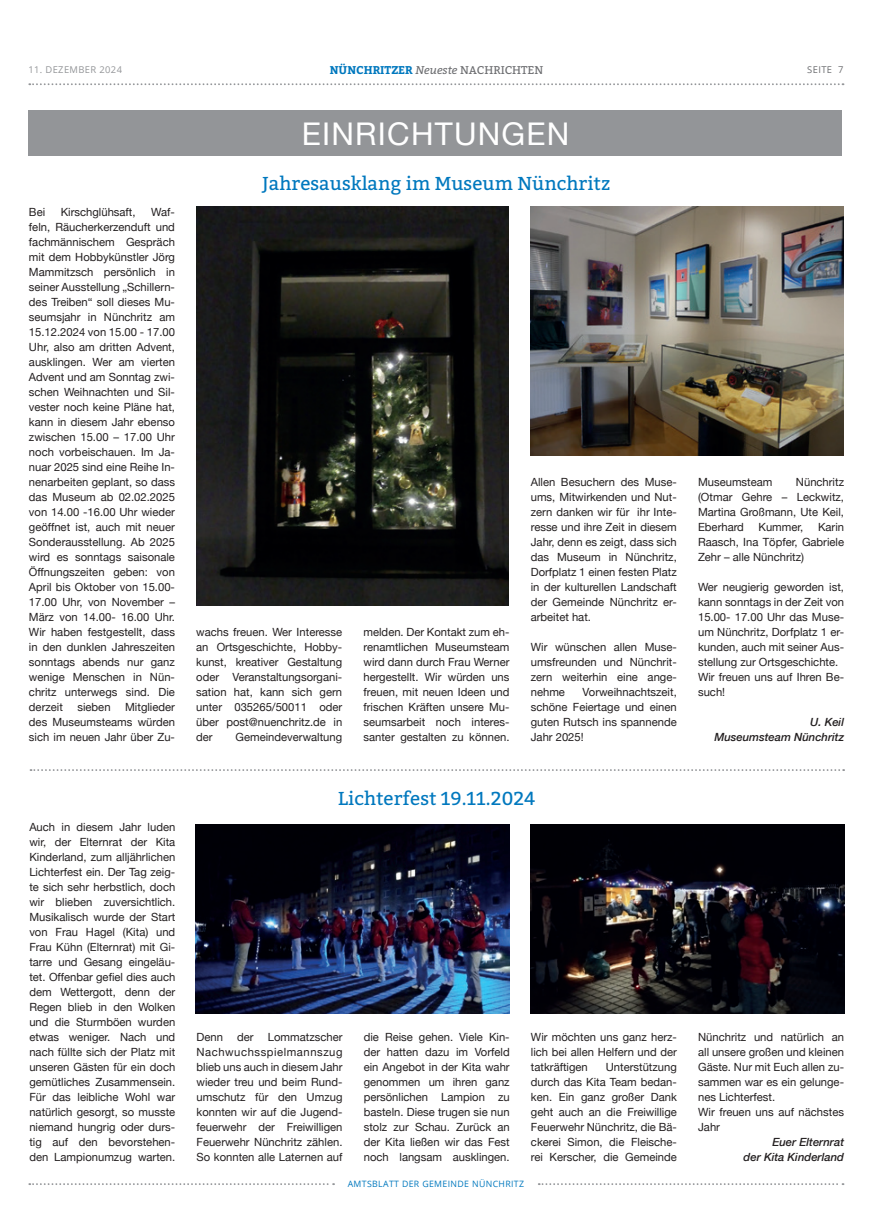
<style>
.page{position:relative;width:886px;height:1223px;background:#fff}
.page>*{position:absolute;margin:0;border:0;box-sizing:border-box;transform-origin:0 0}
.t1{font:31.25px "Helvetica Neue";letter-spacing:.04em;color:#fff}
.t2{font:18.75px "Bitter";color:#0078be}
.t3{font:11.25px/15px "Helvetica Neue";color:#231f20;text-align:justify}
.t4{font:italic 500 11.25px/15px "Helvetica Neue";color:#231f20;text-align:right}
.t5{font:700 11.25px "Bitter";color:#0078be}
.t6{font:9.38px "Open Sans";letter-spacing:.04em;color:#939598}
.t7{font:9.38px "Open Sans";letter-spacing:.04em;color:#6c6d70}
.t8{font:8.75px "Open Sans";letter-spacing:.04em;color:#0078be}
.s1{font-weight:400;font-style:italic;color:#6c6d70}
.s2{font-weight:400;color:#6c6d70}
</style>
<div class="page">
<svg style="left:29px;top:83px;width:814px;height:2px"></svg>
<svg style="left:29px;top:1183px;width:305px;height:2px"></svg>
<svg style="left:539px;top:1183px;width:304px;height:2px"></svg>
<div style="left:28px;top:111px;width:814px;height:45px;background:#939598"></div>
<svg style="left:31px;top:769px;width:813px;height:2px"></svg>
<img style="left:195px;top:824px;width:315px;height:189px">
<img style="left:530px;top:207px;width:313px;height:248px">
<img style="left:196px;top:207px;width:313px;height:399px">
<img style="left:530px;top:824px;width:314px;height:189px">
<p class="t6" style="left:28px;top:63px;width:95px">11. DEZEMBER 2024</p>
<p class="t5" style="left:330px;top:62px;width:215px">NÜNCHRITZER <span class="s1">Neueste</span> <span class="s2">NACHRICHTEN</span></p>
<p class="t7" style="left:807px;top:63px;width:38px">SEITE 7</p>
<h1 class="t1" style="left:302px;top:111px;width:269px">EINRICHTUNGEN</h1>
<p class="t3" style="left:29px;top:205px;width:148px;text-indent:122px">Waf&shy;feln, Räucherkerzenduft und fachmännischem Gespräch mit dem Hobbykünstler Jörg Mammitzsch persönlich in seiner Ausstellung „Schillern&shy;des Treiben“ soll dieses Mu&shy;seumsjahr in Nünchritz am 15.12.2024 von 15.00 - 17.00<br>Uhr, also am dritten Advent, ausklingen. Wer am vierten Advent und am Sonntag zwi&shy;schen Weihnachten und Sil&shy;vester noch keine Pläne hat, kann in diesem Jahr ebenso zwischen 15.00 – 17.00 Uhr noch vorbeischauen. Im Ja&shy;nuar 2025 sind eine Reihe In&shy;nenarbeiten geplant, so dass das Museum ab 02.02.2025 von 14.00 -16.00 Uhr wieder geöffnet ist, auch mit neuer Sonderausstellung. Ab 2025 wird es sonntags saisonale Öffnungszeiten geben: von April bis Oktober von 15.00- 17.00 Uhr, von November – März von 14.00- 16.00 Uhr.<br>Wir haben festgestellt, dass in den dunklen Jahreszeiten sonntags abends nur ganz wenige Menschen in Nün&shy;chritz unterwegs sind. Die derzeit</p>
<p class="t3" style="left:29px;top:205px;width:18px">Bei</p>
<p class="t3" style="left:61px;top:205px;width:76px">Kirschglühsaft,</p>
<p class="t3" style="left:29px;top:700px;width:147px;text-indent:96px">Mitglieder des Museumsteams würden sich im neuen Jahr über Zu-</p>
<p class="t3" style="left:77px;top:700px;width:35px">sieben</p>
<p class="t3" style="left:29px;top:820px;width:147px">Auch in diesem Jahr luden wir, der Elternrat der Kita Kinderland, zum alljährlichen Lichterfest ein. Der Tag zeig&shy;te sich sehr herbstlich, doch wir blieben zuversichtlich.<br>Musikalisch wurde der Start von Frau Hagel (Kita) und Frau Kühn (Elternrat) mit Gi&shy;tarre und Gesang eingeläu&shy;tet. Offenbar gefiel dies auch dem Wettergott, denn der Regen blieb in den Wolken und die Sturmböen wurden etwas weniger. Nach und nach füllte sich der Platz mit unseren Gästen für ein doch gemütliches Zusammensein.<br>Für das leibliche Wohl war natürlich gesorgt, so musste niemand hungrig oder durs&shy;tig auf den bevorstehen&shy;den Lampionumzug warten.</p>
<h2 class="t2" style="left:262px;top:170px;width:349px">Jahresausklang im Museum Nünchritz</h2>
<p class="t3" style="left:196px;top:625px;width:147px">wachs freuen. Wer Interesse an Ortsgeschichte, Hobby&shy;kunst, kreativer Gestaltung oder Veranstaltungsorgani&shy;sation hat, kann sich gern unter 035265/50011 oder über post@nuenchritz.de in der</p>
<p class="t3" style="left:236px;top:730px;width:108px">Gemeindeverwaltung</p>
<p class="t3" style="left:363px;top:625px;width:148px">melden. Der Kontakt zum eh&shy;renamtlichen Museumsteam wird dann durch Frau Werner hergestellt. Wir würden uns freuen, mit neuen Ideen und frischen Kräften unsere Mu&shy;seumsarbeit noch interes&shy;santer gestalten zu können.</p>
<p class="t3" style="left:531px;top:475px;width:147px">Allen Besuchern des Muse&shy;ums, Mitwirkenden und Nut&shy;zern danken wir für ihr Inte&shy;resse und ihre Zeit in diesem Jahr, denn es zeigt, dass sich das Museum in Nünchritz, Dorfplatz 1 einen festen Platz in der kulturellen Landschaft der Gemeinde Nünchritz er&shy;arbeitet hat.</p>
<p class="t3" style="left:531px;top:640px;width:147px">Wir wünschen allen Muse&shy;umsfreunden und Nünchrit&shy;zern weiterhin eine ange&shy;nehme</p>
<p class="t3" style="left:531px;top:685px;width:147px;text-indent:52px">Vorweihnachtszeit, schöne Feiertage und einen guten Rutsch ins spannende Jahr 2025!</p>
<h2 class="t2" style="left:338px;top:785px;width:199px">Lichterfest 19.11.2024</h2>
<p class="t3" style="left:197px;top:1030px;width:147px;text-indent:71px">Lommatzscher Nachwuchsspielmannszug blieb uns auch in diesem Jahr wieder treu und beim Rund&shy;umschutz für den Umzug konnten wir auf die Jugend&shy;feuerwehr der Freiwilligen Feuerwehr Nünchritz zählen.<br>So konnten alle Laternen auf</p>
<p class="t3" style="left:364px;top:1030px;width:147px">die Reise gehen. Viele Kin&shy;der hatten dazu im Vorfeld ein Angebot in der Kita wahr genommen um ihren ganz persönlichen Lampion zu basteln. Diese trugen sie nun stolz zur Schau. Zurück an der Kita ließen wir das Fest noch langsam ausklingen.</p>
<p class="t3" style="left:531px;top:1030px;width:147px">Wir möchten uns ganz herz&shy;lich bei allen Helfern und der tatkräftigen</p>
<p class="t3" style="left:197px;top:1030px;width:28px">Denn</p>
<p class="t3" style="left:237px;top:1030px;width:18px">der</p>
<p class="t3" style="left:531px;top:1060px;width:147px;text-indent:75px">Unterstützung durch das Kita Team bedan&shy;ken. Ein ganz großer Dank geht auch an die Freiwillige Feuerwehr Nünchritz, die Bä&shy;ckerei Simon, die Fleische&shy;rei Kerscher, die Gemeinde</p>
<p class="t8" style="left:348px;top:1177px;width:178px">AMTSBLATT DER GEMEINDE NÜNCHRITZ</p>
<p class="t3" style="left:698px;top:475px;width:147px;text-indent:98px">Nünchritz (Otmar Gehre – Leckwitz, Martina Großmann, Ute Keil, Eberhard</p>
<p class="t3" style="left:698px;top:475px;width:76px">Museumsteam</p>
<p class="t3" style="left:698px;top:520px;width:147px;text-indent:120px">Karin Raasch, Ina Töpfer, Gabriele Zehr – alle Nünchritz)</p>
<p class="t3" style="left:698px;top:580px;width:148px;text-align:left">Wer neugierig geworden ist, kann sonntags in der Zeit von<br>15.00- 17.00 Uhr das Muse&shy;um Nünchritz, Dorfplatz 1 er&shy;kunden, auch mit seiner Aus&shy;stellung zur Ortsgeschichte.<br>Wir freuen uns auf Ihren Be&shy;such!</p>
<p class="t4" style="left:714px;top:713px;width:131px">U. Keil<br>Museumsteam Nünchritz</p>
<p class="t3" style="left:758px;top:520px;width:46px">Kummer,</p>
<p class="t3" style="left:698px;top:1030px;width:147px;text-align:left">Nünchritz und natürlich an all unsere großen und kleinen<br>Gäste. Nur mit Euch allen zu&shy;sammen war es ein gelunge&shy;nes Lichterfest.<br>Wir freuen uns auf nächstes<br>Jahr</p>
<p class="t4" style="left:743px;top:1133px;width:102px">Euer Elternrat<br>der Kita Kinderland</p>
</div>
